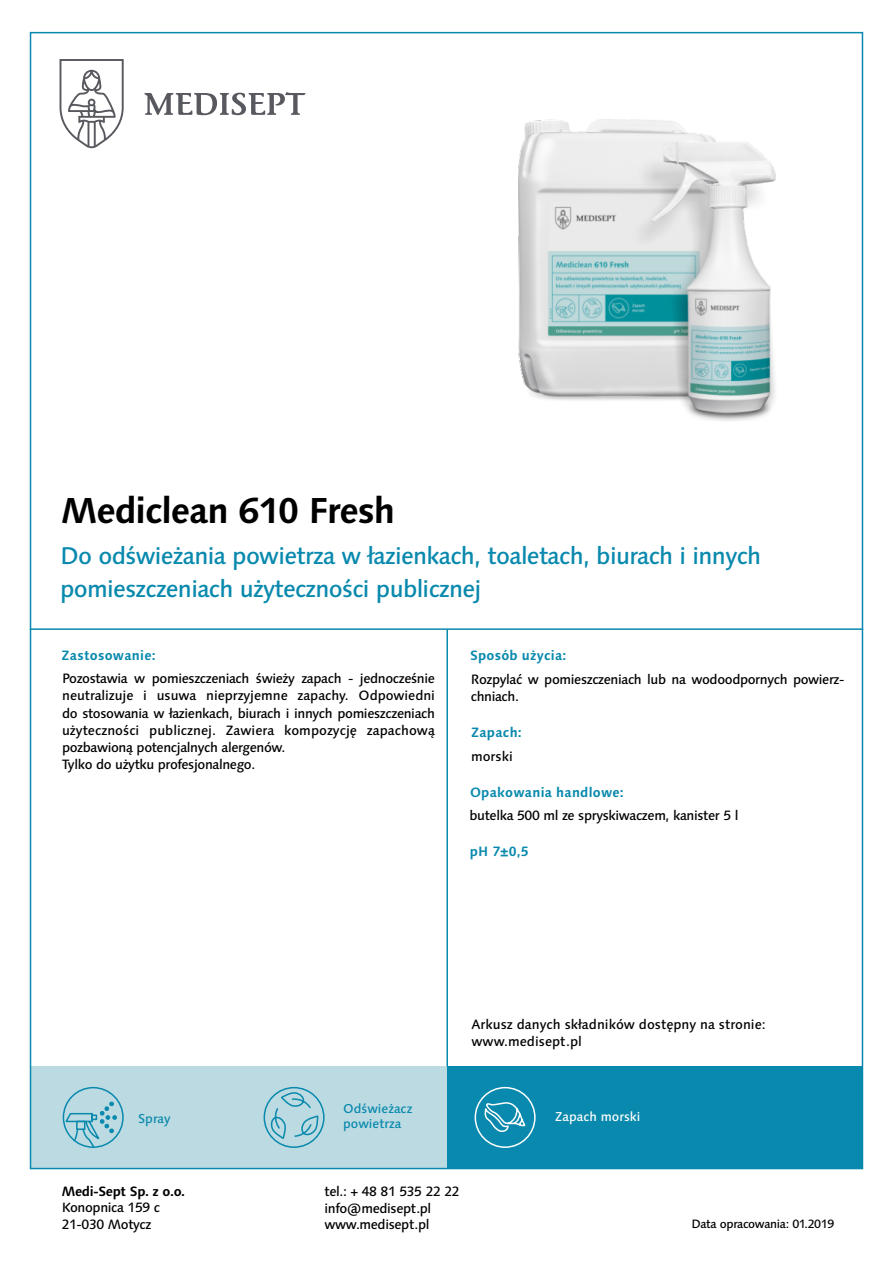
<style>
.page{position:relative;width:893px;height:1263px;background:#fff}
.page>*{position:absolute;margin:0;border:0;box-sizing:border-box;transform-origin:0 0}
.t1{font:700 36px "Syntax Next LT Pro";letter-spacing:-.03em;color:#000}
.t2{font:500 24px/33.2px "Syntax Next LT Pro";letter-spacing:-.03em;color:#0889ad}
.t3{font:500 13.5px/17.1px "Syntax Next LT Pro";letter-spacing:-.03em;color:#000}
.t4{font:700 13.5px "Syntax Next LT Pro";letter-spacing:.015em;color:#0889ad}
.t5{font:500 13.5px/17.1px "Syntax Next LT Pro";color:#000}
.t6{font:700 13.5px "Syntax Next LT Pro";letter-spacing:-.03em;color:#000}
.t7{font:500 12.9px/14.9px "Syntax Next LT Pro";color:#0889ad}
.t8{font:500 12.9px "Syntax Next LT Pro";color:#fefefe}
.t9{font:500 12px "Syntax Next LT Pro";letter-spacing:-.03em;color:#000}
</style>
<div class="page">
<div style="left:31px;top:1066px;width:831px;height:102px;background:#bbdae1"></div>
<svg style="left:60px;top:59px;width:64px;height:89px"></svg>
<svg style="left:144px;top:92px;width:161px;height:23px"></svg>
<hr style="left:30px;top:628px;width:833px;height:2px;background:#0889ad">
<hr style="left:446px;top:629px;width:2px;height:437px;background:#0889ad">
<div style="left:447px;top:1066px;width:415px;height:102px;background:#0889ad"></div>
<svg style="left:474px;top:1086px;width:62px;height:62px"></svg>
<div style="left:264px;top:1087px;width:61px;height:61px;border:2px solid #0889ad;border-radius:50%"></div>
<svg style="left:270px;top:1091px;width:49px;height:49px"></svg>
<svg style="left:62px;top:1086px;width:62px;height:62px"></svg>
<img style="left:518px;top:120px;width:258px;height:301px">
<h1 class="t1" style="left:61px;top:496px;width:336px">Mediclean 610 Fresh</h1>
<h2 class="t2" style="left:60px;top:541px;width:703px">Do odświeżania powietrza w łazienkach, toaletach, biurach i innych pomieszczeniach użyteczności publicznej</h2>
<p class="t4" style="left:62px;top:650px;width:96px">Zastosowanie:</p>
<p class="t4" style="left:470px;top:650px;width:98px">Sposób użycia:</p>
<p class="t3" style="left:62px;top:671px;width:374px">Pozostawia w pomieszczeniach świeży zapach - jednocześnie neutralizuje i usuwa nieprzyjemne zapachy. Odpowiedni do stosowania w łazienkach, biurach i innych pomieszczeniach użyteczności publicznej. Zawiera kompozycję zapachową pozbawioną potencjalnych alergenów.<br>Tylko do użytku profesjonalnego.</p>
<p class="t3" style="left:471px;top:672px;width:375px">Rozpylać w pomieszczeniach lub na wodoodpornych powierz&shy;chniach.</p>
<p class="t4" style="left:471px;top:727px;width:52px">Zapach:</p>
<p class="t3" style="left:471px;top:749px;width:43px">morski</p>
<p class="t4" style="left:470px;top:787px;width:155px">Opakowania handlowe:</p>
<p class="t3" style="left:470px;top:808px;width:270px">butelka 500 ml ze spryskiwaczem, kanister 5 l</p>
<p class="t4" style="left:470px;top:845px;width:60px">pH 7±0,5</p>
<p class="t7" style="left:138px;top:1112px;width:34px">Spray</p>
<p class="t6" style="left:62px;top:1186px;width:125px">Medi-Sept Sp. z o.o.</p>
<p class="t3" style="left:62px;top:1201px;width:100px;line-height:16.5px">Konopnica 159 c<br>21-030 Motycz</p>
<p class="t5" style="left:471px;top:1017px;width:296px">Arkusz danych składników dostępny na stronie: www.medisept.pl</p>
<p class="t7" style="left:343px;top:1102px;width:71px">Odświeżacz powietrza</p>
<p class="t8" style="left:555px;top:1111px;width:87px">Zapach morski</p>
<p class="t3" style="left:325px;top:1185px;width:137px;line-height:16.5px">tel.: + 48 81 535 22 22 info@medisept.pl www.medisept.pl</p>
<p class="t9" style="left:691px;top:1218px;width:145px">Data opracowania: 01.2019</p>
</div>
